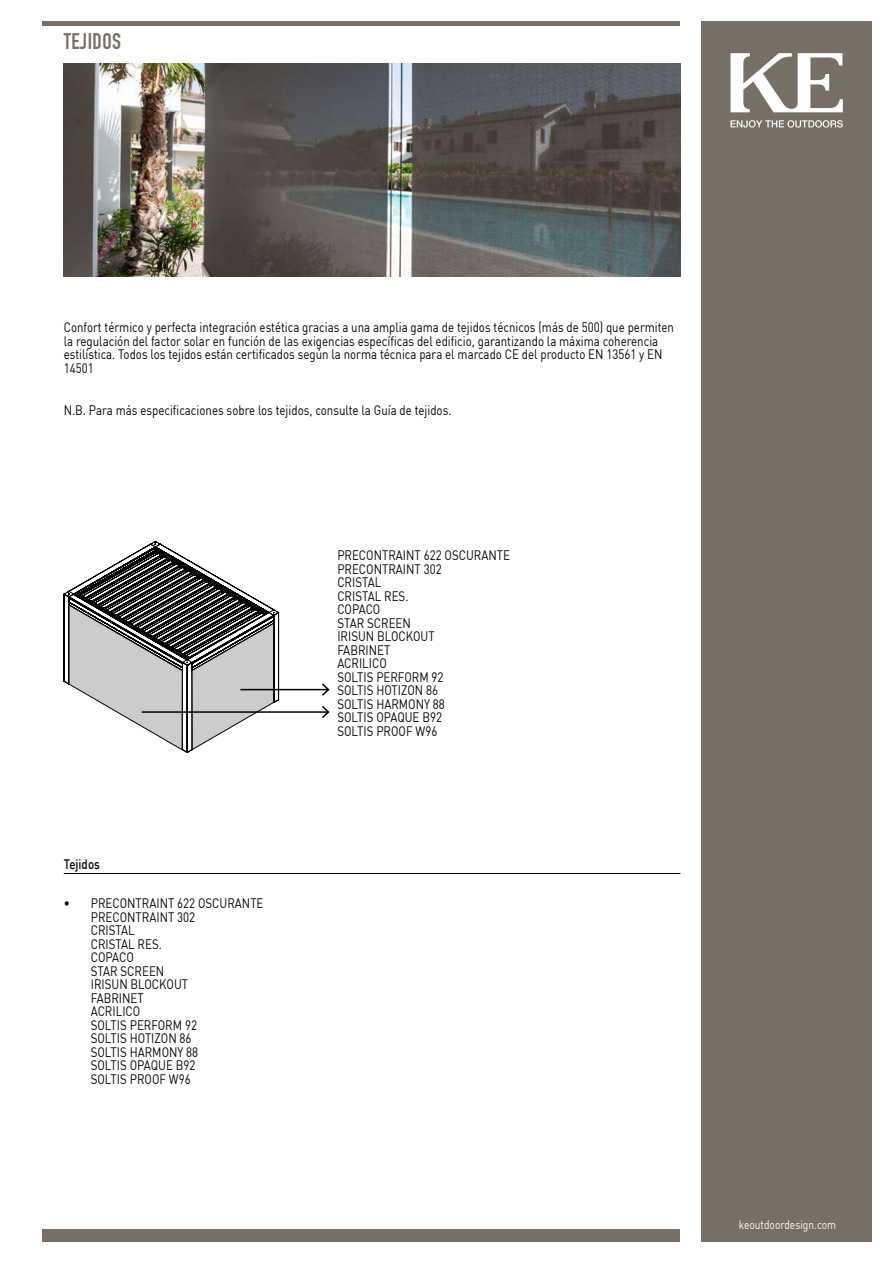
<style>
.page{position:relative;width:893px;height:1263px;background:#fff}
.page>*{position:absolute;margin:0;border:0;box-sizing:border-box;transform-origin:0 0}
.t1{font:22.2px "DIN Engschrift Std";letter-spacing:.02em;color:#776f66}
.t2{font:13.5px/13.5px "DIN";color:#000;scale:.85 1}
.t3{font:500 13.5px "DIN";color:#000;scale:.85 1}
.t4{font:12px "DIN";color:#fff;scale:.85 1}
</style>
<div class="page">
<div style="left:702px;top:21px;width:170px;height:1221px;background:#776f66"></div>
<svg style="left:730px;top:53px;width:113px;height:59px"></svg>
<svg style="left:730px;top:120px;width:113px;height:8px"></svg>
<div style="left:43px;top:1229px;width:637px;height:13px;background:#776f66"></div>
<svg style="left:64px;top:541px;width:215px;height:212px"></svg>
<hr style="left:240px;top:689px;width:88px;height:1px;background:#000">
<svg style="left:320px;top:683px;width:10px;height:13px"></svg>
<hr style="left:142px;top:711px;width:186px;height:2px;background:#000">
<svg style="left:320px;top:706px;width:10px;height:12px"></svg>
<div style="left:43px;top:21px;width:637px;height:5px;background:#776f66"></div>
<hr style="left:64px;top:873px;width:616px;height:1px;background:#000">
<img style="left:64px;top:64px;width:616px;height:212px">
<h1 class="t1" style="left:64px;top:28px;width:59px">TEJIDOS</h1>
<p class="t2" style="left:64px;top:320px;width:719px">Confort térmico y perfecta integración estética gracias a una amplia gama de tejidos técnicos (más de 500) que permiten la regulación del factor solar en función de las exigencias específicas del edificio, garantizando la máxima coherencia estilística. Todos los tejidos están certificados según la norma técnica para el marcado CE del producto EN 13561 y EN 14501</p>
<p class="t2" style="left:64px;top:403px;width:458px">N.B. Para más especificaciones sobre los tejidos, consulte la Guía de tejidos.</p>
<p class="t3" style="left:64px;top:856px;width:44px">Tejidos</p>
<p class="t2" style="left:91px;top:896px;width:205px;text-indent:-27px">• PRECONTRAINT 622 OSCURANTE<br>PRECONTRAINT 302<br>CRISTAL<br>CRISTAL RES.<br>COPACO<br>STAR SCREEN<br>IRISUN BLOCKOUT<br>FABRINET<br>ACRILICO<br>SOLTIS PERFORM 92<br>SOLTIS HOTIZON 86<br>SOLTIS HARMONY 88<br>SOLTIS OPAQUE B92<br>SOLTIS PROOF W96</p>
<p class="t2" style="left:337px;top:549px;width:205px">PRECONTRAINT 622 OSCURANTE<br>PRECONTRAINT 302<br>CRISTAL<br>CRISTAL RES.<br>COPACO<br>STAR SCREEN<br>IRISUN BLOCKOUT<br>FABRINET<br>ACRILICO<br>SOLTIS PERFORM 92<br>SOLTIS HOTIZON 86<br>SOLTIS HARMONY 88<br>SOLTIS OPAQUE B92<br>SOLTIS PROOF W96</p>
<p class="t4" style="left:739px;top:1217px;width:116px">keoutdoordesign.com</p>
</div>
